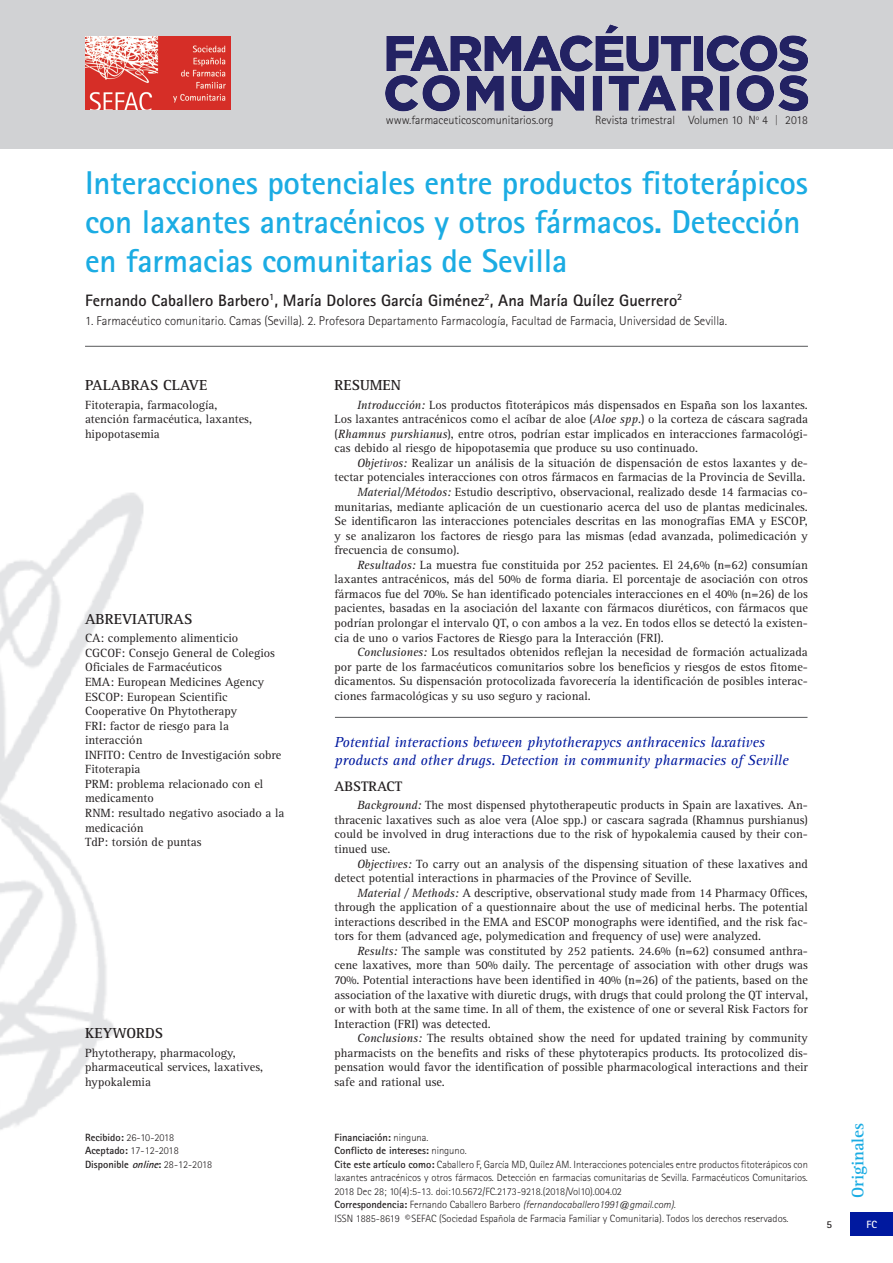
<style>
.page{position:relative;width:893px;height:1263px;background:#fff}
.page>*{position:absolute;margin:0;border:0;box-sizing:border-box;transform-origin:0 0}
.t0{font:700 33px/39px "Rotis Sans Serif";letter-spacing:-.005em;color:#1bace3}
.t1{font:700 17.25px "Rotis Serif";color:#1bace3}
.autores{font:700 16.5px "Rotis Sans Serif";color:#231f20}
.TIT_INGLES{font:italic 15px/18px "Rotis Serif";color:#00199f}
.tit_resumen{font:700 15px "Rotis Serif";color:#231f20}
.tit_resumen-2{font:700 14.25px "Rotis Serif";color:#231f20}
.autores_cargo{font:300 12.75px "Rotis Sans Serif";color:#231f20}
.tex_resumen{font:12.3px/14.5px "Rotis Serif";color:#231f20}
.t2{font:300 12px "Rotis Sans Serif";color:#231f20}
.Datos_bibliográficos{font:300 10.5px/13.5px "Rotis Sans Serif";color:#231f20;text-align:justify}
.Datos_bibliográficos-2{font:700 10.5px "Rotis Sans Serif";color:#231f20}
.Datos_bibliográficos-3{font:italic 300 10.5px "Rotis Sans Serif";color:#231f20}
.t3{font:700 10.5px "Rotis Sans Serif";color:#fff}
.s1{font-weight:700}
.s2{font-style:italic}
.s3{font-weight:300}
.s4{font-weight:700;font-style:normal}
.s5{font-style:normal}
</style>
<div class="page">
<div style="left:850px;top:1212px;width:43px;height:23px;background:#00199f"></div>
<img style="left:0;top:493px;width:144px;height:637px">
<hr style="left:85px;top:346px;width:723px;height:1px;background:#57585a">
<div style="left:0;top:0;width:893px;height:149px;background:#d1d2d4"></div>
<img style="left:385px;top:24px;width:424px;height:88px">
<img style="left:85px;top:37px;width:146px;height:73px">
<hr style="left:335px;top:717px;width:472px;height:1px;background:#57585a">
<p class="t2" style="left:386px;top:113px;width:169px">www.farmaceuticoscomunitarios.org</p>
<p class="t2" style="left:595px;top:113px;width:174px">Revista trimestral Volumen 10 N<sup>o</sup> 4</p>
<p class="t2" style="left:785px;top:113px;width:24px">2018</p>
<p class="t0" style="left:85px;top:162px;width:724px">Interacciones potenciales entre productos fitoterápicos con laxantes antracénicos y otros fármacos. Detección en farmacias comunitarias de Sevilla</p>
<p class="autores" style="left:85px;top:289px;width:599px">Fernando Caballero Barbero<sup>1</sup>, María Dolores García Giménez<sup>2</sup>, Ana María Quílez Guerrero<sup>2</sup></p>
<p class="autores_cargo" style="left:85px;top:313px;width:644px">1. Farmacéutico comunitario. Camas (Sevilla). 2. Profesora Departamento Farmacología, Facultad de Farmacia, Universidad de Sevilla.</p>
<p class="tit_resumen" style="left:85px;top:376px;width:124px">PALABRAS CLAVE</p>
<p class="tex_resumen" style="left:85px;top:398px;width:168px">Fitoterapia, farmacología, atención farmacéutica, laxantes, hipopotasemia</p>
<p class="tit_resumen" style="left:85px;top:610px;width:109px">ABREVIATURAS</p>
<p class="tex_resumen" style="left:85px;top:631px;width:155px">CA: complemento alimenticio</p>
<p class="tex_resumen" style="left:85px;top:646px;width:191px">CGCOF: Consejo General de Colegios<br>Oficiales de Farmacéuticos</p>
<p class="tex_resumen" style="left:85px;top:675px;width:181px">EMA: European Medicines Agency</p>
<p class="tex_resumen" style="left:85px;top:689px;width:154px">ESCOP: European Scientific<br>Cooperative On Phytotherapy</p>
<p class="tex_resumen" style="left:85px;top:719px;width:145px">FRI: factor de riesgo para la interacción</p>
<p class="tex_resumen" style="left:85px;top:748px;width:198px">INFITO: Centro de Investigación sobre<br>Fitoterapia</p>
<p class="tex_resumen" style="left:85px;top:777px;width:180px">PRM: problema relacionado con el medicamento</p>
<p class="tex_resumen" style="left:85px;top:806px;width:201px">RNM: resultado negativo asociado a la medicación</p>
<p class="tex_resumen" style="left:85px;top:835px;width:118px">TdP: torsión de puntas</p>
<p class="tit_resumen" style="left:85px;top:1024px;width:80px">KEYWORDS</p>
<p class="tex_resumen" style="left:85px;top:1046px;width:180px">Phytotherapy, pharmacology, pharmaceutical services, laxatives, hypokalemia</p>
<p class="Datos_bibliográficos" style="left:85px;top:1130px;width:91px"><span class="s1">Recibido:</span> 26-10-2018</p>
<p class="Datos_bibliográficos" style="left:85px;top:1144px;width:95px"><span class="s1">Aceptado:</span> 17-12-2018</p>
<p class="Datos_bibliográficos-2" style="left:85px;top:1158px;width:129px">Disponible <span class="s2">online</span>: <span class="s3">28-12-2018</span></p>
<p class="tit_resumen" style="left:334px;top:376px;width:68px">RESUMEN</p>
<p class="tex_resumen" style="left:334px;top:398px;width:475px;text-align:justify;text-indent:22px"><span class="s2">Introducción:</span> Los productos fitoterápicos más dispensados en España son los laxantes.<br>Los laxantes antracénicos como el acíbar de aloe (<span class="s2">Aloe spp</span>.) o la corteza de cáscara sagrada (<span class="s2">Rhamnus purshianus</span>), entre otros, podrían estar implicados en interacciones farmacológi&shy;cas debido al riesgo de hipopotasemia que produce su uso continuado.</p>
<p class="tex_resumen" style="left:334px;top:456px;width:475px;text-align:right"><span class="s2">Objetivos:</span> Realizar un análisis de la situación de dispensación de estos laxantes y de&shy;tectar potenciales interacciones con otros fármacos en farmacias de la Provincia de Sevilla.</p>
<p class="tex_resumen" style="left:334px;top:485px;width:475px;text-align:justify;text-indent:22px"><span class="s2">Material/Métodos:</span> Estudio descriptivo, observacional, realizado desde 14 farmacias co&shy;munitarias, mediante aplicación de un cuestionario acerca del uso de plantas medicinales.<br>Se identificaron las interacciones potenciales descritas en las monografías EMA y ESCOP, y se analizaron los factores de riesgo para las mismas (edad avanzada, polimedicación y frecuencia de consumo).</p>
<p class="tex_resumen" style="left:334px;top:558px;width:475px;text-align:justify;text-indent:22px"><span class="s2">Resultados:</span> La muestra fue constituida por 252 pacientes. El 24,6% (n=62) consumían laxantes antracénicos, más del 50% de forma diaria. El porcentaje de asociación con otros fármacos fue del 70%. Se han identificado potenciales interacciones en el 40% (n=26) de los pacientes, basadas en la asociación del laxante con fármacos diuréticos, con fármacos que podrían prolongar el intervalo QT, o con ambos a la vez. En todos ellos se detectó la existen&shy;cia de uno o varios Factores de Riesgo para la Interacción (FRI).</p>
<p class="tex_resumen" style="left:334px;top:645px;width:475px;text-align:justify;text-indent:22px"><span class="s2">Conclusiones:</span> Los resultados obtenidos reflejan la necesidad de formación actualizada por parte de los farmacéuticos comunitarios sobre los beneficios y riesgos de estos fitome&shy;dicamentos. Su dispensación protocolizada favorecería la identificación de posibles interac&shy;ciones farmacológicas y su uso seguro y racional.</p>
<p class="TIT_INGLES" style="left:334px;top:733px;width:455px">Potential interactions between phytotherapycs anthracenics laxatives products and other drugs. Detection in community pharmacies of Seville</p>
<p class="tit_resumen-2" style="left:334px;top:777px;width:69px">ABSTRACT</p>
<p class="tex_resumen" style="left:334px;top:798px;width:475px;text-align:justify;text-indent:22px"><span class="s2">Background:</span> The most dispensed phytotherapeutic products in Spain are laxatives. An&shy;thracenic laxatives such as aloe vera (Aloe spp.) or cascara sagrada (Rhamnus purshianus) could be involved in drug interactions due to the risk of hypokalemia caused by their con&shy;tinued use.</p>
<p class="tex_resumen" style="left:334px;top:856px;width:475px;text-indent:22px"><span class="s2">Objectives:</span> To carry out an analysis of the dispensing situation of these laxatives and detect potential interactions in pharmacies of the Province of Seville.</p>
<p class="tex_resumen" style="left:334px;top:886px;width:475px;text-align:justify;text-indent:22px"><span class="s2">Material / Methods:</span> A descriptive, observational study made from 14 Pharmacy Offices, through the application of a questionnaire about the use of medicinal herbs. The potential interactions described in the EMA and ESCOP monographs were identified, and the risk fac&shy;tors for them (advanced age, polymedication and frequency of use) were analyzed.</p>
<p class="tex_resumen" style="left:334px;top:944px;width:475px;text-align:justify;text-indent:22px"><span class="s2">Results:</span> The sample was constituted by 252 patients. 24.6% (n=62) consumed anthra&shy;cene laxatives, more than 50% daily. The percentage of association with other drugs was 70%. Potential interactions have been identified in 40% (n=26) of the patients, based on the association of the laxative with diuretic drugs, with drugs that could prolong the QT interval, or with both at the same time. In all of them, the existence of one or several Risk Factors for Interaction (FRI) was detected.</p>
<p class="tex_resumen" style="left:334px;top:1031px;width:475px;text-align:justify;text-indent:22px"><span class="s2">Conclusions:</span> The results obtained show the need for updated training by community pharmacists on the benefits and risks of these phytoterapics products. Its protocolized dis&shy;pensation would favor the identification of possible pharmacological interactions and their safe and rational use.</p>
<p class="Datos_bibliográficos-2" style="left:334px;top:1131px;width:95px">Financiación: <span class="s3">ninguna.</span></p>
<p class="Datos_bibliográficos-2" style="left:334px;top:1144px;width:134px">Conflicto de intereses: <span class="s3">ninguno.</span></p>
<p class="Datos_bibliográficos" style="left:334px;top:1157px;width:475px"><span class="s1">Cite este artículo como:</span> Caballero F, García MD, Quílez AM. Interacciones potenciales entre productos fitoterápicos con laxantes antracénicos y otros fármacos. Detección en farmacias comunitarias de Sevilla. Farmacéuticos Comunitarios.<br>2018 Dec 28; 10(4):5-13. doi:10.5672/FC.2173-9218.(2018/Vol10).004.02</p>
<p class="Datos_bibliográficos-3" style="left:334px;top:1199px;width:343px"><span class="s4">Correspondencia:</span> <span class="s5">Fernando Caballero Barbero</span> (fernandocaballero1991@gmail.com).</p>
<p class="Datos_bibliográficos" style="left:334px;top:1211px;width:455px">ISSN 1885-8619 ©SEFAC (Sociedad Española de Farmacia Familiar y Comunitaria). Todos los derechos reservados.</p>
<p class="t1" style="left:848px;top:1198px;width:77px;rotate:-90deg">Originales</p>
<p class="Datos_bibliográficos-2" style="left:826px;top:1217px;width:7px">5</p>
<p class="t3" style="left:866px;top:1217px;width:12px">FC</p>
</div>
